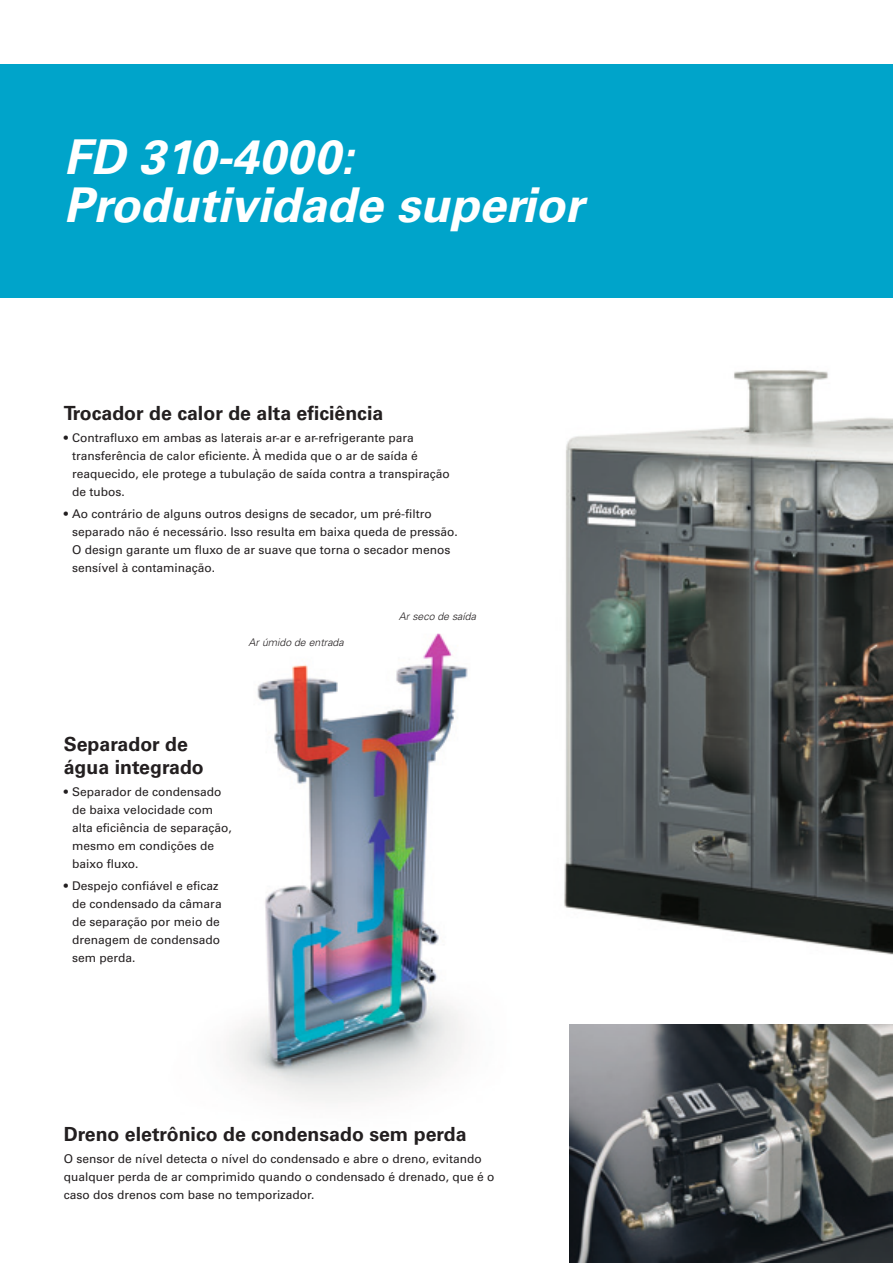
<style>
.page{position:relative;width:893px;height:1263px;background:#fff}
.page>*{position:absolute;margin:0;border:0;box-sizing:border-box;transform-origin:0 0}
.t1{font:italic 700 48px/48px "Univers LT Std";color:#fff}
.t2{font:700 19.5px/23.4px "Univers LT Std";color:#231f20}
.t3{font:12px/18px "Univers LT Std";color:#231f20}
.t4{font:italic 300 10.5px "Univers LT Std";color:#231f20}
</style>
<div class="page">
<img style="left:564px;top:370px;width:329px;height:585px">
<div style="left:0;top:64px;width:893px;height:234px;background:#00a4ca"></div>
<img style="left:229px;top:634px;width:239px;height:469px">
<img style="left:570px;top:1025px;width:323px;height:238px">
<h1 class="t1" style="left:64px;top:134px;width:521px">FD 310-4000:<br>Produtividade superior</h1>
<h2 class="t2" style="left:64px;top:401px;width:321px">Trocador de calor de alta eficiência</h2>
<p class="t3" style="left:72px;top:429px;width:379px;text-indent:-9px">• Contrafluxo em ambas as laterais ar-ar e ar-refrigerante para transferência de calor eficiente. À medida que o ar de saída é reaquecido, ele protege a tubulação de saída contra a transpiração de tubos.</p>
<p class="t3" style="left:72px;top:505px;width:387px;text-indent:-9px">• Ao contrário de alguns outros designs de secador, um pré-filtro separado não é necessário. Isso resulta em baixa queda de pressão.<br>O design garante um fluxo de ar suave que torna o secador menos sensível à contaminação.</p>
<p class="t4" style="left:249px;top:636px;width:97px">Ar úmido de entrada</p>
<h2 class="t2" style="left:64px;top:732px;width:142px">Separador de água integrado</h2>
<p class="t3" style="left:72px;top:783px;width:161px;text-indent:-9px">• Separador de condensado de baixa velocidade com alta eficiência de separação, mesmo em condições de baixo fluxo.</p>
<p class="t3" style="left:72px;top:877px;width:151px;text-indent:-9px">• Despejo confiável e eficaz de condensado da câmara de separação por meio de drenagem de condensado sem perda.</p>
<p class="t4" style="left:399px;top:610px;width:79px">Ar seco de saída</p>
<h2 class="t2" style="left:64px;top:1122px;width:404px">Dreno eletrônico de condensado sem perda</h2>
<p class="t3" style="left:64px;top:1150px;width:432px">O sensor de nível detecta o nível do condensado e abre o dreno, evitando qualquer perda de ar comprimido quando o condensado é drenado, que é o caso dos drenos com base no temporizador.</p>
</div>
